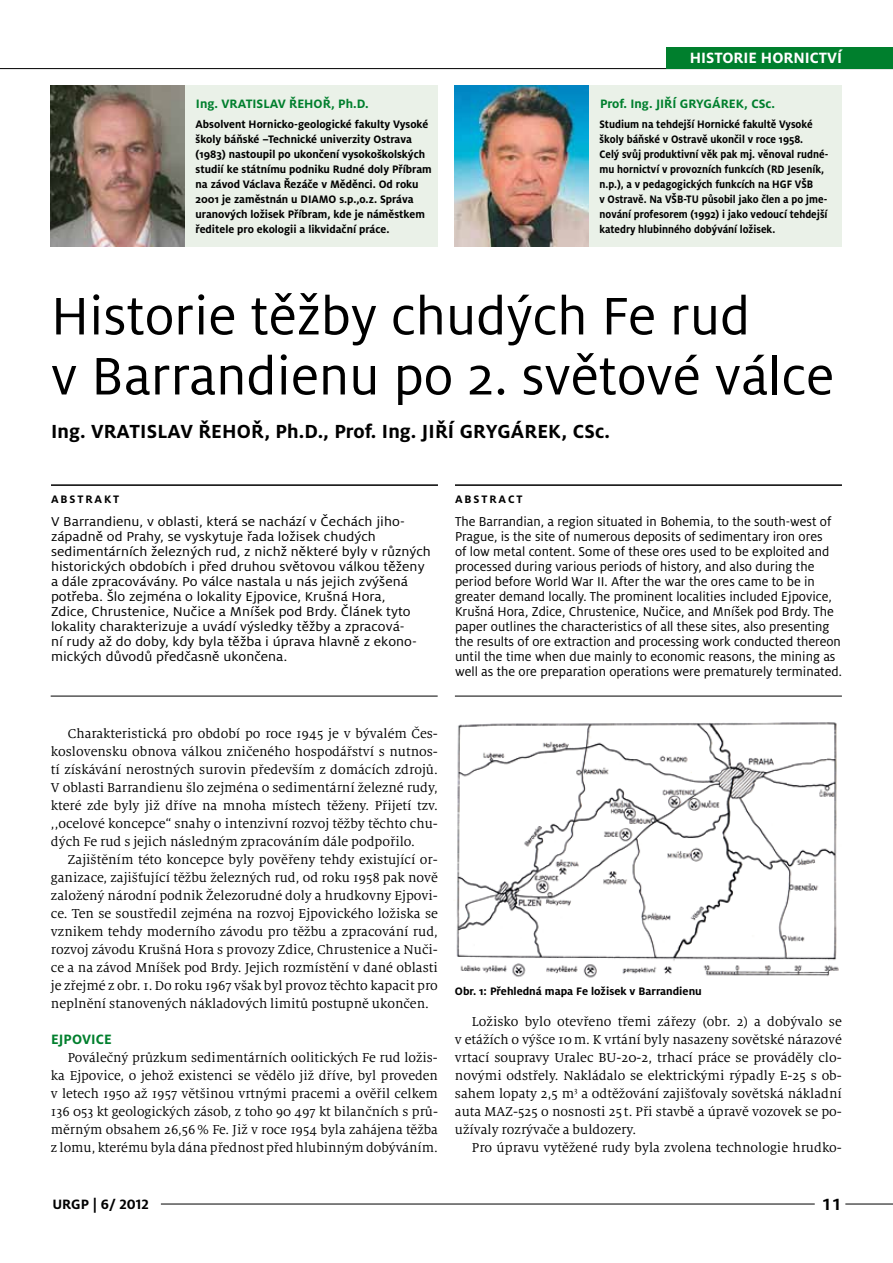
<style>
.page{position:relative;width:893px;height:1263px;background:#fff}
.page>*{position:absolute;margin:0;border:0;box-sizing:border-box;transform-origin:0 0}
.t1{font:58.5px/60px "Henkel Milo";color:#000}
.t2{font:700 21px "Henkel Milo";letter-spacing:.01em;color:#000}
.t3{font:700 18px "Henkel Milo";color:#000}
.t4{font:700 16.5px "Henkel Milo";color:#fff}
.t5{font:700 15px "Henkel Milo";color:#000}
.t6{font:700 15px "Henkel Milo";letter-spacing:.01em;color:#007f2d}
.t7{font:14.25px/18px "Henkel Milo Serif";color:#000;text-align:justify}
.t8{font:14.25px/15px "Henkel Milo";color:#000}
.t9{font:14.25px/15px "Henkel Milo";color:#000;scale:1.08 1}
.t10{font:700 13.5px "Henkel Milo";color:#007f2d}
.t11{font:700 12px/15px "Henkel Milo";color:#000}
.t12{font:700 12px/15px "Henkel Milo";color:#000;scale:.92 1}
.t13{font:700 12px "Henkel Milo";letter-spacing:.16em;color:#000}
</style>
<div class="page">
<hr style="left:0;top:68px;width:893px;height:1px;background:#000">
<hr style="left:845px;top:1204px;width:48px;height:1px;background:#000">
<hr style="left:161px;top:1204px;width:654px;height:1px;background:#000">
<hr style="left:51px;top:484px;width:387px;height:2px;background:#000">
<hr style="left:455px;top:484px;width:387px;height:2px;background:#000">
<div style="left:51px;top:85px;width:387px;height:162px;background:#eaf1e8"></div>
<div style="left:455px;top:85px;width:387px;height:162px;background:#eaf1e8"></div>
<img style="left:51px;top:85px;width:134px;height:162px">
<img style="left:455px;top:85px;width:134px;height:162px">
<hr style="left:51px;top:696px;width:387px;height:1px;background:#000">
<hr style="left:455px;top:696px;width:387px;height:1px;background:#000">
<div style="left:667px;top:47px;width:226px;height:21px;background:#007f2d"></div>
<img style="left:456px;top:722px;width:383px;height:256px">
<p class="t4" style="left:690px;top:48px;width:21px">HISTORIE</p>
<p class="t4" style="left:761px;top:48px;width:22px">HORNICTV</p>
<p class="t4" style="left:837px;top:48px;width:6px">Í</p>
<p class="t10" style="left:196px;top:97px;width:34px">I ng. VRATIS</p>
<p class="t10" style="left:263px;top:97px;width:107px">LAV ŘEHOŘ, Ph.D.</p>
<p class="t10" style="left:600px;top:97px;width:121px">Prof. I ng. JIŘÍ GRYGÁREK</p>
<p class="t10" style="left:744px;top:97px;width:32px">, CSc.</p>
<p class="t11" style="left:196px;top:117px;width:238px">Absolvent Hornicko-geologické fakulty Vysoké školy báňské –Technické univerzity Ostrava (1983) nastoupil po ukončení vysokoškolských studií ke státnímu podniku Rudné doly Příbram na závod Václava Řezáče v Měděnci. Od roku 2001 je zaměstnán u DIAMO</p>
<p class="t12" style="left:599px;top:117px;width:250px">Studium na tehdejší Hornické fakultě Vysoké školy báňské v Ostravě ukončil v roce 1958.<br>Celý svůj produktivní věk pak mj. věnoval rudné&shy;mu hornictví v provozních funkcích (RD Jeseník, n.p.), a v pedagogických funkcích na HGF VŠB<br>v Ostravě. Na VŠB-TU působil jako člen a po jme&shy;nování profesorem (1992) i jako vedoucí tehdejší katedry hlubinného dobývání ložisek.</p>
<p class="t11" style="left:196px;top:192px;width:231px;text-indent:144px">s.p.,o.z. Správa uranových ložisek Příbram, kde je náměstkem ředitele pro ekologii a likvidační práce.</p>
<h1 class="t1" style="left:51px;top:286px;width:784px">Historie těžby chudých Fe rud<br>v Barrandienu po 2. světové válce</h1>
<h2 class="t2" style="left:51px;top:419px;width:52px">I ng. VRATIS</h2>
<h2 class="t2" style="left:157px;top:419px;width:367px">LAV ŘE HOŘ, Ph.D., Prof. I ng. JIŘÍ GRYGÁREK</h2>
<h2 class="t2" style="left:562px;top:419px;width:50px">, CSc.</h2>
<p class="t13" style="left:51px;top:492px;width:70px">Abstrakt</p>
<p class="t9" style="left:51px;top:514px;width:353px">V Barrandienu, v oblasti, která se nachází v Čechách jiho&shy;západně od Prahy, se vyskytuje řada ložisek chudých sedimentárních železných rud, z nichž některé byly v různých historických obdobích i před druhou světovou válkou těženy a dále zpracovávány. Po válce nastala u nás jejich zvýšená potřeba. Šlo zejména o lokality Ejpovice, Krušná Hora,<br>Zdice, Chrustenice, N učice a Mníšek pod Brdy. Článek tyto lokality charakterizuje a uvádí výsledky těžby a zpracová-<br>ní rudy až do doby, kdy byla těžba i úprava hlavně z ekono&shy;mických důvodů předčasně ukončena.</p>
<p class="t13" style="left:455px;top:492px;width:69px">Abstract</p>
<p class="t8" style="left:455px;top:514px;width:388px">The Barrandian, a region situated in Bohemia, to the south-west of Prague, is the site of numerous deposits of sedimentary iron ores<br>of low metal content. Some of these ores used to be exploited and processed during various periods of history, and also during the period before World War II. After the war the ores came to be in greater demand locally. The prominent localities included Ejpovice, Krušná Hora, Zdice, Chrustenice, N učice, and Mníšek pod Brdy. The paper outlines the characteristics of all these sites, also presenting the results of ore extraction and processing work conducted thereon until the time when due mainly to economic reasons, the mining as well as the ore preparation operations were prematurely terminated.</p>
<p class="t7" style="left:51px;top:725px;width:388px;text-indent:17px">Charakteristická pro období po roce 1945 je v bývalém Čes&shy;koslovensku obnova válkou zničeného hospodářství s nutnos&shy;tí získávání nerostných surovin především z domácích zdrojů.<br>V oblasti Barrandienu šlo zejména o sedimentární železné rudy, které zde byly již dříve na mnoha místech těženy. Přijetí tzv. ,,ocelové koncepce“ snahy o intenzivní rozvoj těžby těchto chu&shy;dých Fe rud s jejich následným zpracováním dále podpořilo.</p>
<p class="t7" style="left:51px;top:851px;width:388px;text-indent:17px">Zajištěním této koncepce byly pověřeny tehdy existující or&shy;ganizace, zajišťující těžbu železných rud, od roku 1958 pak nově založený národní podnik Železorudné doly a hrudkovny Ejpovi&shy;ce. Ten se soustředil zejména na rozvoj Ejpovického ložiska se vznikem tehdy moderního závodu pro těžbu a zpracování rud, rozvoj závodu Krušná Hora s provozy Zdice, Chrustenice a Nuči&shy;ce a na závod Mníšek pod Brdy. Jejich rozmístění v dané oblasti je zřejmé z obr. 1. Do roku 1967 však byl provoz těchto kapacit pro neplnění stanovených nákladových limitů postupně ukončen.</p>
<p class="t6" style="left:51px;top:1031px;width:62px">Ejpovice</p>
<p class="t7" style="left:51px;top:1049px;width:388px;text-indent:17px">Poválečný průzkum sedimentárních oolitických Fe rud ložis&shy;ka Ejpovice, o jehož existenci se vědělo již dříve, byl proveden v letech 1950 až 1957 většinou vrtnými pracemi a ověřil celkem 136 053 kt geologických zásob, z toho 90 497 kt bilančních s prů&shy;měrným obsahem 26,56% Fe. Již v roce 1954 byla zahájena těžba z lomu, kterému byla dána přednost před hlubinným dobýváním.</p>
<p class="t11" style="left:455px;top:984px;width:248px">Obr. 1: Přehledná mapa Fe ložisek v Barrandienu</p>
<p class="t7" style="left:455px;top:1013px;width:388px;text-indent:17px">Ložisko bylo otevřeno třemi zářezy (obr. 2) a dobývalo se v etážích o výšce 10m. K vrtání byly nasazeny sovětské nárazové vrtací soupravy Uralec BU-20-2, trhací práce se prováděly clo&shy;novými odstřely. Nakládalo se elektrickými rýpadly E-25 s ob&shy;sahem lopaty 2,5 m<sup>3</sup> a odtěžování zajišťovaly sovětská nákladní auta MAZ-525 o nosnosti 25 t. Při stavbě a úpravě vozovek se po&shy;užívaly rozrývače a buldozery.</p>
<p class="t7" style="left:472px;top:1139px;width:371px">Pro úpravu vytěžené rudy byla zvolena technologie hrudko-</p>
<p class="t5" style="left:52px;top:1195px;width:98px">URGP | 6/ 2012</p>
<p class="t3" style="left:822px;top:1194px;width:22px">11</p>
</div>
